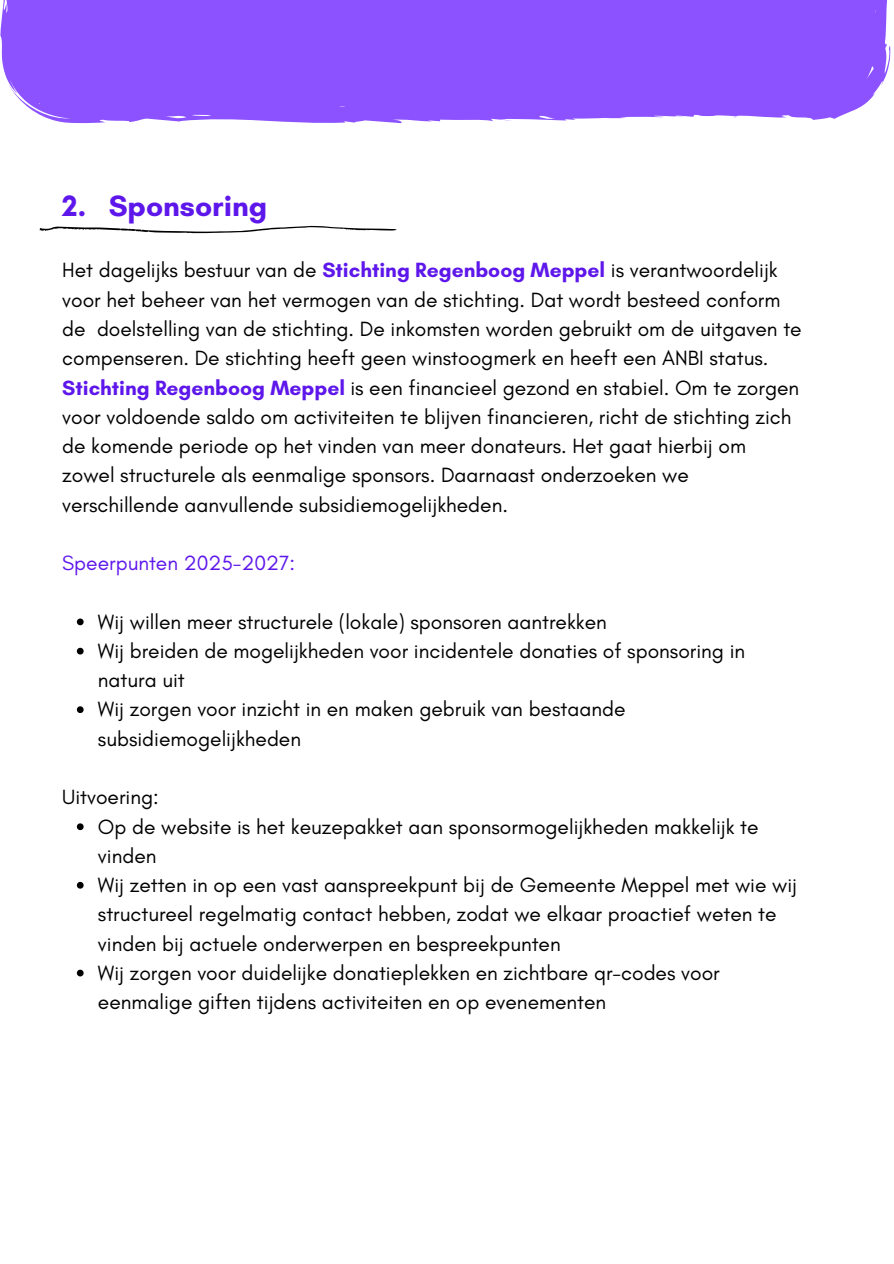
<style>
.page{position:relative;width:894px;height:1264px;background:#fff}
.page>*{position:absolute;margin:0;border:0;box-sizing:border-box;transform-origin:0 0}
.t1{font:700 30px "Glacial Indifference";color:#5e17eb}
.t2{font:21px/29.2px "Glacial Indifference";color:#000}
.t3{font:21px "Glacial Indifference";color:#5e17eb}
.s1{font-weight:700;color:#5e17eb}
</style>
<div class="page">
<div style="left:0;top:0;width:890px;height:124px;background:#8c52ff"></div>
<svg style="left:77px;top:618px;width:7px;height:7px"></svg>
<svg style="left:77px;top:647px;width:7px;height:7px"></svg>
<svg style="left:77px;top:706px;width:7px;height:7px"></svg>
<svg style="left:77px;top:823px;width:7px;height:7px"></svg>
<svg style="left:77px;top:881px;width:7px;height:7px"></svg>
<svg style="left:77px;top:969px;width:7px;height:7px"></svg>
<svg style="left:39px;top:226px;width:357px;height:7px"></svg>
<p class="t1" style="left:62px;top:187px;width:206px">2. Sponsoring</p>
<h1 class="t2" style="left:62px;top:255px;width:740px">Het dagelijks bestuur van de <span class="s1">Stichting Regenboog Meppel</span> is verantwoordelijk voor het beheer van het vermogen van de stichting. Dat wordt besteed conform de doelstelling van de stichting. De inkomsten worden gebruikt om de uitgaven te compenseren. De stichting heeft geen winstoogmerk en heeft een ANBI status.</h1>
<p class="t2" style="left:62px;top:372px;width:738px"><span class="s1">Stichting Regenboog Meppel</span> is een financieel gezond en stabiel. Om te zorgen voor voldoende saldo om activiteiten te blijven financieren, richt de stichting zich de komende periode op het vinden van meer donateurs. Het gaat hierbij om zowel structurele als eenmalige sponsors. Daarnaast onderzoeken we verschillende aanvullende subsidiemogelijkheden.</p>
<p class="t3" style="left:62px;top:550px;width:234px">Speerpunten 2025-2027:</p>
<p class="t2" style="left:98px;top:606px;width:510px">Wij willen meer structurele (lokale) sponsoren aantrekken</p>
<p class="t2" style="left:98px;top:636px;width:648px">Wij breiden de mogelijkheden voor incidentele donaties of sponsoring in natura uit</p>
<p class="t2" style="left:98px;top:694px;width:529px">Wij zorgen voor inzicht in en maken gebruik van bestaande subsidiemogelijkheden</p>
<p class="t2" style="left:62px;top:782px;width:98px">Uitvoering:</p>
<p class="t2" style="left:98px;top:811px;width:662px">Op de website is het keuzepakket aan sponsormogelijkheden makkelijk te vinden</p>
<p class="t2" style="left:98px;top:870px;width:700px">Wij zetten in op een vast aanspreekpunt bij de Gemeente Meppel met wie wij structureel regelmatig contact hebben, zodat we elkaar proactief weten te vinden bij actuele onderwerpen en bespreekpunten</p>
<p class="t2" style="left:98px;top:957px;width:623px">Wij zorgen voor duidelijke donatieplekken en zichtbare qr-codes voor eenmalige giften tijdens activiteiten en op evenementen</p>
</div>
